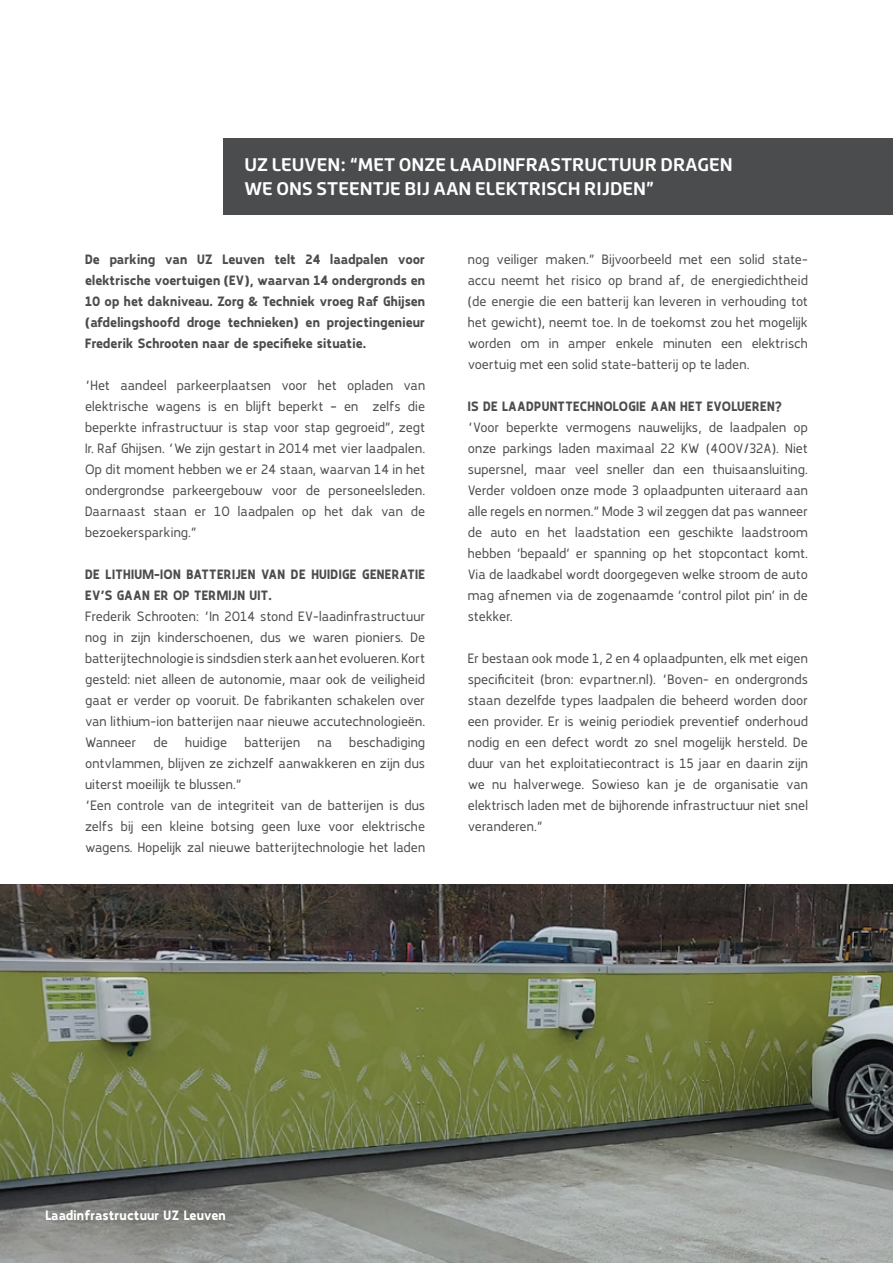
<style>
.page{position:relative;width:893px;height:1263px;background:#fff}
.page>*{position:absolute;margin:0;border:0;box-sizing:border-box;transform-origin:0 0}
.Titel_2{font:700 18px/24px "Roihu";color:#fff}
.body{font:13.5px/21px "Karlsen";letter-spacing:.01em;color:#4b4c4d;text-align:justify}
.body-2{font:700 13.5px/21px "Karlsen";letter-spacing:.02em;color:#4b4c4d;text-align:justify}
.body-3{font:700 13.5px "Karlsen";letter-spacing:.01em;color:#fff}
</style>
<div class="page">
<div style="left:223px;top:138px;width:670px;height:77px;background:#4b4c4d"></div>
<img style="left:0;top:884px;width:893px;height:379px">
<p class="Titel_2" style="left:244px;top:152px;width:490px">UZ LEUVEN: “MET ONZE LAADINFRASTRUCTUUR DRAGEN<br>WE ONS STEENTJE BIJ AAN ELEKTRISCH RIJDEN”</p>
<p class="body-2" style="left:85px;top:249px;width:342px">De parking van UZ Leuven telt 24 laadpalen voor elektrische voertuigen (EV), waarvan 14 ondergronds en 10 op het dakniveau. Zorg &amp; Techniek vroeg Raf Ghijsen (afdelingshoofd droge technieken) en projectingenieur Frederik Schrooten naar de specifieke situatie.</p>
<p class="body" style="left:85px;top:375px;width:342px">“Het aandeel parkeerplaatsen voor het opladen van elektrische wagens is en blijft beperkt – en zelfs die beperkte infrastructuur is stap voor stap gegroeid”, zegt Ir. Raf Ghijsen. “We zijn gestart in 2014 met vier laadpalen.<br>Op dit moment hebben we er 24 staan, waarvan 14 in het ondergrondse parkeergebouw voor de personeelsleden.<br>Daarnaast staan er 10 laadpalen op het dak van de bezoekersparking.”</p>
<p class="body-2" style="left:85px;top:564px;width:341px">DE LITHIUM-ION BATTERIJEN VAN DE HUIDIGE GENERATIE<br>EV’S GAAN ER OP TERMIJN UIT.</p>
<p class="body" style="left:85px;top:606px;width:342px">Frederik Schrooten: “In 2014 stond EV-laadinfrastructuur nog in zijn kinderschoenen, dus we waren pioniers. De batterijtechnologie is sindsdien sterk aan het evolueren. Kort gesteld: niet alleen de autonomie, maar ook de veiligheid gaat er verder op vooruit. De fabrikanten schakelen over van lithium-ion batterijen naar nieuwe accutechnologieën.<br>Wanneer</p>
<p class="body" style="left:85px;top:732px;width:342px;text-indent:264px">beschadiging ontvlammen, blijven ze zichzelf aanwakkeren en zijn dus uiterst moeilijk te blussen.”</p>
<p class="body" style="left:85px;top:795px;width:342px">“Een controle van de integriteit van de batterijen is dus zelfs bij een kleine botsing geen luxe voor elektrische wagens. Hopelijk zal nieuwe batterijtechnologie het laden</p>
<p class="body" style="left:154px;top:732px;width:16px">de</p>
<p class="body" style="left:185px;top:732px;width:44px">huidige</p>
<p class="body" style="left:244px;top:732px;width:57px">batterijen</p>
<p class="body" style="left:317px;top:732px;width:16px">na</p>
<p class="body" style="left:468px;top:249px;width:342px">nog veiliger maken.” Bijvoorbeeld met een solid state&shy;accu neemt het risico op brand af, de energiedichtheid (de energie die een batterij kan leveren in verhouding tot het gewicht), neemt toe. In de toekomst zou het mogelijk worden om in amper enkele minuten een elektrisch voertuig met een solid state-batterij op te laden.</p>
<p class="body-2" style="left:468px;top:396px;width:316px">IS DE LAADPUNTTECHNOLOGIE AAN HET EVOLUEREN?</p>
<p class="body" style="left:468px;top:417px;width:342px">“Voor beperkte vermogens nauwelijks, de laadpalen op onze parkings laden maximaal 22 KW (400V/32A). Niet supersnel, maar veel sneller dan een thuisaansluiting.<br>Verder voldoen onze mode 3 oplaadpunten uiteraard aan alle regels en normen.” Mode 3 wil zeggen dat pas wanneer de auto en het laadstation een geschikte laadstroom hebben ‘bepaald’ er spanning op het stopcontact komt.<br>Via de laadkabel wordt doorgegeven welke stroom de auto mag afnemen via de zogenaamde ‘control pilot pin’ in de stekker.</p>
<p class="body" style="left:468px;top:648px;width:342px">Er bestaan ook mode 1, 2 en 4 oplaadpunten, elk met eigen specificiteit (bron: evpartner.nl). “Boven- en ondergronds staan dezelfde types laadpalen die beheerd worden door een provider. Er is weinig periodiek preventief onderhoud nodig en een defect wordt zo snel mogelijk hersteld. De duur van het exploitatiecontract is 15 jaar en daarin zijn we nu halverwege. Sowieso kan je de organisatie van elektrisch laden met de bijhorende infrastructuur niet snel veranderen.”</p>
<p class="body-3" style="left:46px;top:1206px;width:182px">Laadinfrastructuur UZ Leuven</p>
</div>
